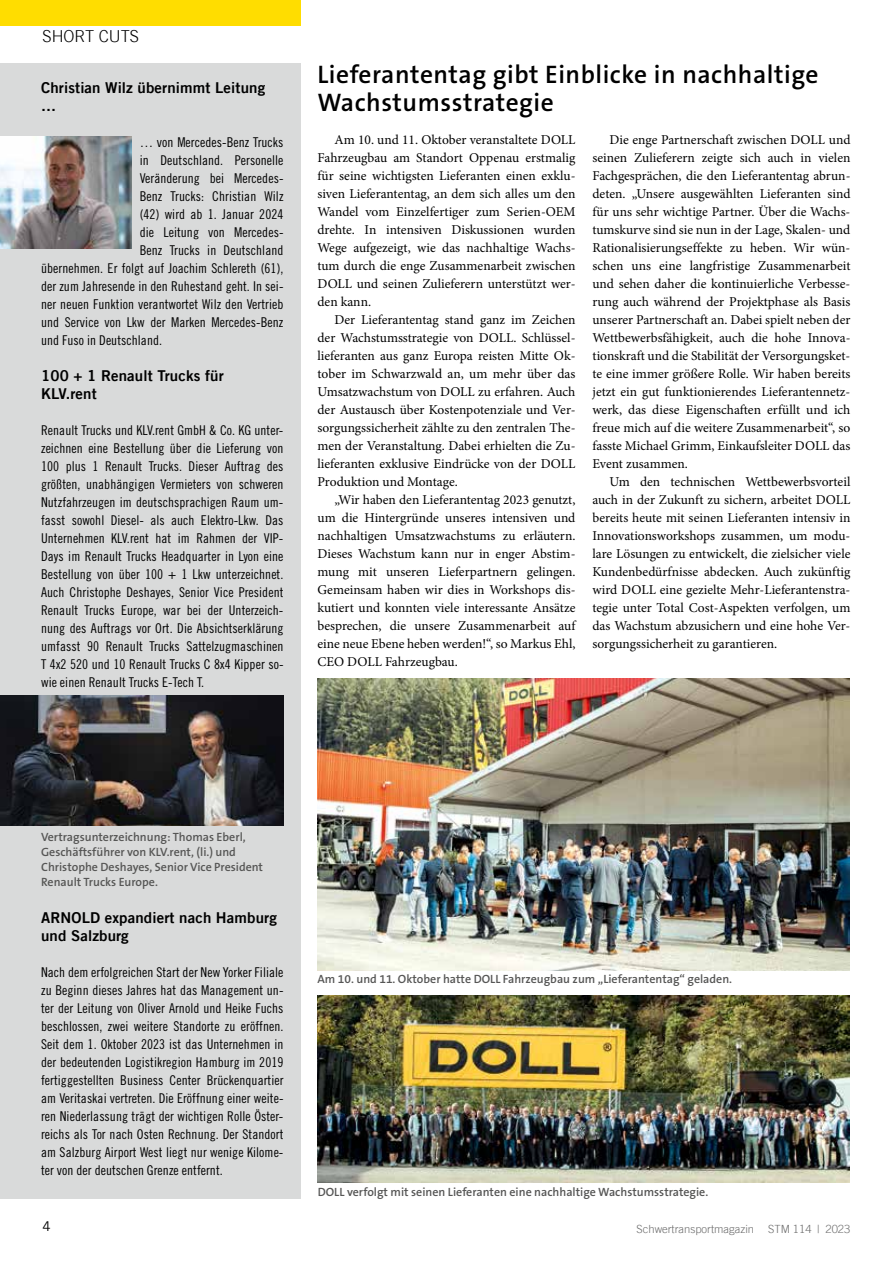
<style>
.page{position:relative;width:893px;height:1263px;background:#fff}
.page>*{position:absolute;margin:0;border:0;box-sizing:border-box;transform-origin:0 0}
.t1{font:600 25.5px/28.5px "The Sans B W6";letter-spacing:.02em;color:#000}
.t2{font:300 16.5px "Trade Gothic LT";color:#000}
.t3{font:15px/18px "Trade Gothic LT Bold Two";letter-spacing:.01em;color:#000}
.t4{font:13.5px/18px "Minion Pro";color:#000;text-align:justify}
.t5{font:13.5px/18px "Trade Gothic LT Std Cn 18";letter-spacing:.005em;color:#000;text-align:justify}
.t6{font:13.5px "Trade Gothic LT";color:#000}
.t7{font:600 12px/15px "The Sans B W6";color:#565655}
.t8{font:300 11.25px "Trade Gothic LT";color:#6e6e6e}
</style>
<div class="page">
<div style="left:0;top:0;width:300px;height:26px;background:#fd0"></div>
<div style="left:0;top:64px;width:300px;height:1135px;background:#d9dada"></div>
<img style="left:317px;top:678px;width:533px;height:292px">
<img style="left:317px;top:995px;width:533px;height:187px">
<img style="left:0;top:136px;width:131px;height:113px">
<img style="left:0;top:695px;width:283px;height:131px">
<p class="t2" style="left:43px;top:26px;width:98px">SHORT CUTS</p>
<p class="t3" style="left:41px;top:78px;width:226px">Christian Wilz übernimmt Leitung …</p>
<p class="t5" style="left:140px;top:133px;width:145px">… von Mercedes-Benz Trucks</p>
<p class="t5" style="left:140px;top:151px;width:145px">in Deutschland. Personelle</p>
<p class="t5" style="left:140px;top:169px;width:145px">Veränderung bei Mercedes-</p>
<p class="t5" style="left:140px;top:187px;width:145px">Benz Trucks: Christian Wilz</p>
<p class="t5" style="left:140px;top:205px;width:145px">(42) wird ab 1. Januar 2024</p>
<p class="t5" style="left:140px;top:223px;width:145px">die Leitung von Mercedes-</p>
<p class="t5" style="left:140px;top:241px;width:145px">Benz Trucks in Deutschland</p>
<p class="t5" style="left:41px;top:259px;width:244px">übernehmen. Er folgt auf Joachim Schlereth (61),</p>
<p class="t5" style="left:41px;top:277px;width:244px">der zum Jahresende in den Ruhestand geht. In sei-</p>
<p class="t5" style="left:41px;top:295px;width:244px">ner neuen Funktion verantwortet Wilz den Vertrieb</p>
<p class="t5" style="left:41px;top:313px;width:244px">und Service von Lkw der Marken Mercedes-Benz</p>
<p class="t5" style="left:41px;top:331px;width:123px">und Fuso in Deutschland.</p>
<p class="t3" style="left:41px;top:366px;width:184px">100 + 1 Renault Trucks für<br>KLV.rent</p>
<p class="t5" style="left:41px;top:421px;width:244px">Renault Trucks und KLV.rent GmbH &amp; Co. KG unter&shy;zeichnen eine Bestellung über die Lieferung von 100 plus 1 Renault Trucks. Dieser Auftrag des größten, unabhängigen Vermieters von schweren Nutzfahrzeugen im deutschsprachigen Raum um&shy;fasst sowohl Diesel- als auch Elektro-Lkw. Das Unternehmen KLV.rent hat im Rahmen der VIP-Days im Renault Trucks Headquarter in Lyon eine Bestellung von über 100 + 1 Lkw unterzeichnet.<br>Auch Christophe Deshayes, Senior Vice President Renault Trucks Europe, war bei der Unterzeich&shy;nung des Auftrags vor Ort. Die Absichtserklärung umfasst 90 Renault Trucks Sattelzugmaschinen T 4x2 520 und 10 Renault Trucks C 8x4 Kipper so&shy;wie einen Renault Trucks E-Tech T.</p>
<h1 class="t1" style="left:317px;top:60px;width:503px">Lieferantentag gibt Einblicke in nachhaltige<br>Wachstumsstrategie</h1>
<p class="t4" style="left:317px;top:131px;width:259px;text-indent:17px">Am 10. und 11. Oktober veranstaltete DOLL Fahrzeugbau am Standort Oppenau erstmalig für seine wichtigsten Lieferanten einen exklu&shy;siven Lieferantentag, an dem sich alles um den Wandel vom Einzelfertiger zum Serien-OEM drehte. In intensiven Diskussionen wurden Wege aufgezeigt, wie das nachhaltige Wachs&shy;tum durch die enge Zusammenarbeit zwischen DOLL und seinen Zulieferern unterstützt wer&shy;den kann.</p>
<p class="t4" style="left:317px;top:311px;width:259px;text-indent:17px">Der Lieferantentag stand ganz im Zeichen der Wachstumsstrategie von DOLL. Schlüssel&shy;lieferanten aus ganz Europa reisten Mitte Ok&shy;tober im Schwarzwald an, um mehr über das Umsatzwachstum von DOLL zu erfahren. Auch der Austausch über Kostenpotenziale und Ver&shy;sorgungssicherheit zählte zu den zentralen The&shy;men der Veranstaltung. Dabei erhielten die Zu&shy;lieferanten exklusive Eindrücke von der DOLL Produktion und Montage.</p>
<p class="t4" style="left:317px;top:491px;width:259px;text-indent:17px">„Wir haben den Lieferantentag 2023 genutzt, um die Hintergründe unseres intensiven und nachhaltigen Umsatzwachstums zu erläutern.<br>Dieses Wachstum kann nur in enger Abstim&shy;mung mit unseren Lieferpartnern gelingen.<br>Gemeinsam haben wir dies in Workshops dis&shy;kutiert und konnten viele interessante Ansätze besprechen, die unsere Zusammenarbeit auf eine neue Ebene heben werden!“, so Markus Ehl, CEO DOLL Fahrzeugbau.</p>
<p class="t4" style="left:592px;top:131px;width:259px;text-indent:17px">Die enge Partnerschaft zwischen DOLL und seinen Zulieferern zeigte sich auch in vielen Fachgesprächen, die den Lieferantentag abrun&shy;deten. „Unsere ausgewählten Lieferanten sind für uns sehr wichtige Partner. Über die Wachs&shy;tumskurve sind sie nun in der Lage, Skalen- und Rationalisierungseffekte zu heben. Wir wün&shy;schen uns eine langfristige Zusammenarbeit und sehen daher die kontinuierliche Verbesse&shy;rung auch während der Projektphase als Basis unserer Partnerschaft an. Dabei spielt neben der Wettbewerbsfähigkeit, auch die hohe Innova&shy;tionskraft und die Stabilität der Versorgungsket&shy;te eine immer größere Rolle. Wir haben bereits jetzt ein gut funktionierendes Lieferantennetz&shy;werk, das diese Eigenschaften erfüllt und ich freue mich auf die weitere Zusammenarbeit“, so fasste Michael Grimm, Einkaufsleiter DOLL das Event zusammen.</p>
<p class="t4" style="left:592px;top:473px;width:259px;text-indent:17px">Um den technischen Wettbewerbsvorteil auch in der Zukunft zu sichern, arbeitet DOLL bereits heute mit seinen Lieferanten intensiv in Innovationsworkshops zusammen, um modu&shy;lare Lösungen zu entwickelt, die zielsicher viele Kundenbedürfnisse abdecken. Auch zukünftig wird DOLL eine gezielte Mehr-Lieferantenstra&shy;tegie unter Total Cost-Aspekten verfolgen, um das Wachstum abzusichern und eine hohe Ver&shy;sorgungssicherheit zu garantieren.</p>
<p class="t7" style="left:41px;top:829px;width:223px">Vertragsunterzeichnung: Thomas Eberl, Geschäftsführer von KLV.rent, (li.) und Christophe Deshayes, Senior Vice President Renault Trucks Europe.</p>
<p class="t3" style="left:41px;top:909px;width:237px">ARNOLD expandiert nach Hamburg und Salzburg</p>
<p class="t5" style="left:41px;top:963px;width:244px">Nach dem erfolgreichen Start der New Yorker Filiale zu Beginn dieses Jahres hat das Management un&shy;ter der Leitung von Oliver Arnold und Heike Fuchs beschlossen, zwei weitere Standorte zu eröffnen.<br>Seit dem 1. Oktober 2023 ist das Unternehmen in der bedeutenden Logistikregion Hamburg im 2019 fertiggestellten Business Center Brückenquartier am Veritaskai vertreten. Die Eröffnung einer weite&shy;ren Niederlassung trägt der wichtigen Rolle Öster&shy;reichs als Tor nach Osten Rechnung. Der Standort am Salzburg Airport West liegt nur wenige Kilome&shy;ter von der deutschen Grenze entfernt.</p>
<p class="t7" style="left:317px;top:972px;width:416px">Am 10. und 11. Oktober hatte DOLL Fahrzeugbau zum „Lieferantentag“ geladen.</p>
<p class="t7" style="left:318px;top:1185px;width:392px">DOLL verfolgt mit seinen Lieferanten eine nachhaltige Wachstumsstrategie.</p>
<p class="t6" style="left:43px;top:1218px;width:10px">4</p>
<p class="t8" style="left:637px;top:1222px;width:119px">Schwertransportmagazin</p>
<p class="t8" style="left:768px;top:1222px;width:84px">STM 114 | 2023</p>
</div>
